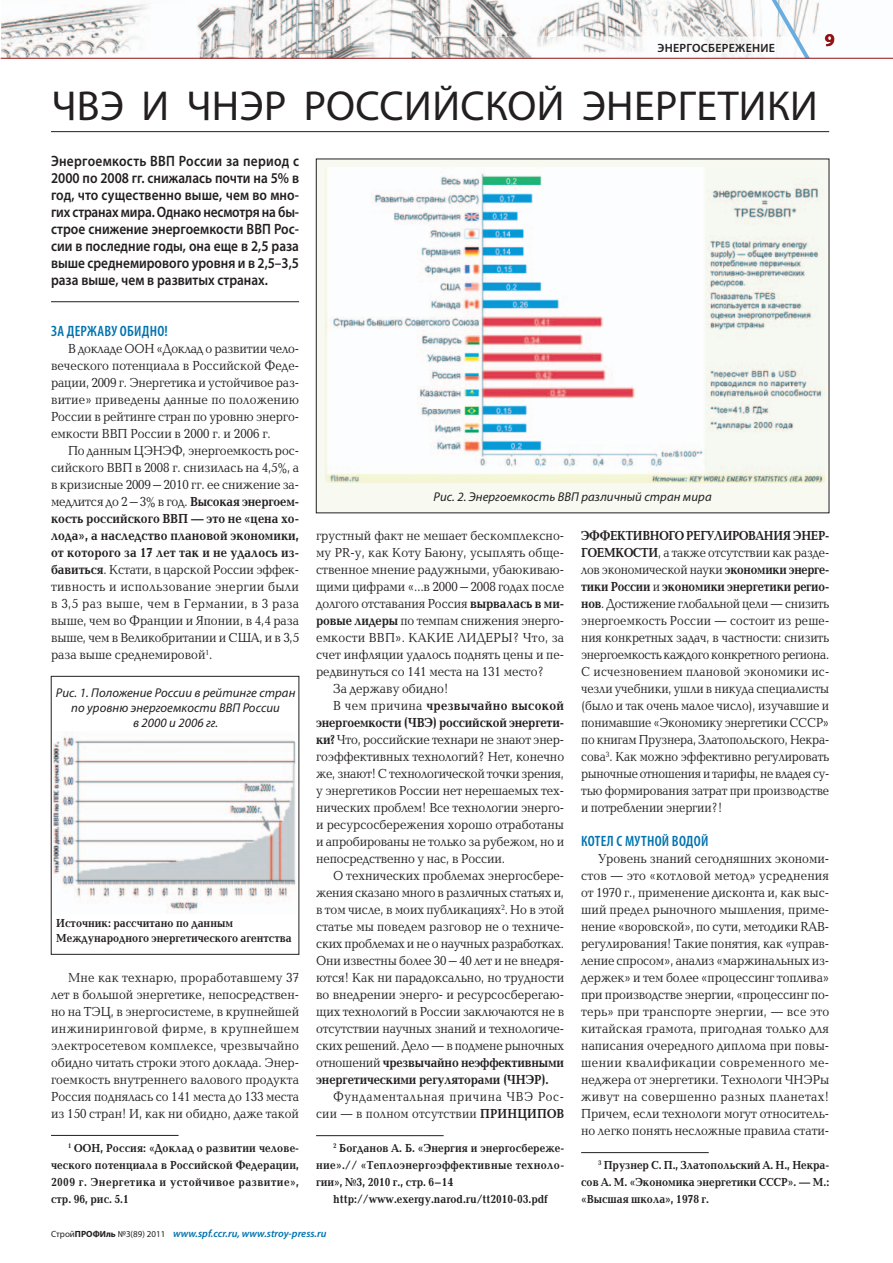
<style>
.page{position:relative;width:893px;height:1263px;background:#fff}
.page>*{position:absolute;margin:0;border:0;box-sizing:border-box;transform-origin:0 0}
.t1{font:42px "Myriad Pro";letter-spacing:.01em;color:#231f20}
.t2{font:700 18px "Myriad Pro";color:#941114}
.t3{font:600 15px/17px "Myriad Pro";color:#231f20;text-align:justify;scale:.89 1}
.t4{font:600 condensed 15px "Myriad Pro";letter-spacing:.02em;color:#0073ae}
.t5{font:13.5px/17px "Baltica C";letter-spacing:-.005em;color:#231f20;text-align:justify;scale:.9 1}
.t6{font:13.5px/17px "Baltica C";letter-spacing:-.005em;color:#231f20;text-align:justify;scale:.88 1}
.t7{font:700 13.5px "Baltica C";letter-spacing:-.015em;color:#231f20;scale:.9 1}
.t8{font:13.5px "Baltica C";letter-spacing:.015em;color:#231f20;scale:.9 1}
.t9{font:13.5px/17px "Baltica C";letter-spacing:.055em;color:#231f20;text-align:right;scale:.88 1}
.t10{font:700 13.5px "Baltica C";letter-spacing:.025em;color:#231f20;scale:.9 1}
.t11{font:italic 12.75px/15px "Myriad Pro";letter-spacing:.005em;color:#231f20;text-align:center}
.t12{font:700 12px/17px "Baltica C";color:#231f20;text-align:justify;scale:.9 1}
.t13{font:600 12px "Myriad Pro";letter-spacing:.025em;color:#231f20}
.t14{font:italic 600 10.5px "Myriad Pro";color:#0073ae}
.s1{font-weight:700}
.s2{font-weight:400}
.s3{font-weight:400;font-style:normal;font-size:9px;color:#231f20}
.s4{font-weight:700;font-style:normal;font-size:9px;color:#231f20}
</style>
<div class="page">
<img style="left:1px;top:0;width:892px;height:58px">
<img style="left:434px;top:37px;width:328px;height:21px">
<svg style="left:762px;top:0;width:48px;height:58px"></svg>
<hr style="left:1px;top:58px;width:892px;height:1px;background:#941114">
<hr style="left:51px;top:131px;width:778px;height:1px;background:#231f20">
<hr style="left:51px;top:301px;width:248px;height:1px;background:#231f20">
<div style="left:316px;top:159px;width:513px;height:354px;background:#f8faf2"></div>
<img style="left:326px;top:168px;width:498px;height:315px">
<hr style="left:51px;top:1135px;width:128px;height:1px;background:#231f20">
<hr style="left:316px;top:1135px;width:128px;height:1px;background:#231f20">
<hr style="left:581px;top:1152px;width:128px;height:1px;background:#231f20">
<img style="left:53px;top:736px;width:243px;height:177px">
<p class="t13" style="left:657px;top:44px;width:119px">ЭНЕРГОСБЕРЕЖЕНИЕ</p>
<h2 class="t2" style="left:825px;top:34px;width:11px">9</h2>
<h1 class="t1" style="left:51px;top:91px;width:768px">ЧВЭ И ЧНЭР РОССИЙСКОЙ ЭНЕРГЕТИКИ</h1>
<p class="t3" style="left:51px;top:154px;width:280px">Энергоемкость ВВП России за период с 2000 по 2008 гг. снижалась почти на 5% в год, что существенно выше, чем во мно&shy;гих странах мира. Однако несмотря на бы&shy;строе снижение энергоемкости ВВП Рос&shy;сии в последние годы, она еще в 2,5 раза выше среднемирового уровня и в 2,5–3,5 раза выше, чем в развитых странах.</p>
<p class="t4" style="left:51px;top:326px;width:118px">ЗА ДЕРЖАВУ ОБИДНО!</p>
<p class="t5" style="left:51px;top:341px;width:277px;text-indent:17px">В докладе ООН «Доклад о развитии чело&shy;веческого потенциала в Российской Феде&shy;рации, 2009 г. Энергетика и устойчивое раз&shy;витие» приведены данные по положению России в рейтинге стран по уровню энерго&shy;емкости ВВП России в 2000 г. и 2006 г.</p>
<p class="t5" style="left:51px;top:443px;width:277px;text-indent:17px">По данным ЦЭНЭФ, энергоемкость рос&shy;сийского ВВП в 2008 г. снизилась на 4,5%, а в кризисные 2009–2010 гг. ее снижение за&shy;медлится до 2–3% в год. <span class="s1">Высокая энергоем&shy;кость российского ВВП — это не «цена хо&shy;лода», а наследство плановой экономики, от которого за 17 лет так и не удалось из&shy;бавиться</span>. Кстати, в царской России эффек&shy;тивность и использование энергии были в 3,5 раз выше, чем в Германии, в 3 раза выше, чем во Франции и Японии, в 4,4 раза выше, чем в Великобритании и США, и в 3,5 раза выше среднемировой<sup>1</sup>.</p>
<p class="t11" style="left:56px;top:686px;width:241px">Рис. 1. Положение России в рейтинге стран по уровню энергоемкости ВВП России<br>в 2000 и 2006 гг.</p>
<p class="t12" style="left:56px;top:917px;width:263px;line-height:15px">Источник: рассчитано по данным<br>Международного энергетического агентства</p>
<p class="t5" style="left:51px;top:971px;width:277px;text-indent:17px">Мне как технарю, проработавшему 37 лет в большой энергетике, непосредствен&shy;но на ТЭЦ, в энергосистеме, в крупнейшей инжиниринговой фирме, в крупнейшем электросетевом комплексе, чрезвычайно обидно читать строки этого доклада. Энер&shy;гоемкость внутреннего валового продукта Россия поднялась со 141 места до 133 места из 150 стран! И, как ни обидно, даже такой</p>
<p class="t11" style="left:434px;top:490px;width:280px">Рис. 2. Энергоемкость ВВП различный стран мира</p>
<p class="t5" style="left:316px;top:528px;width:277px">грустный факт не мешает бескомплексно-</p>
<p class="t8" style="left:316px;top:548px;width:277px">му PR-у, как Коту Баюну, усыплять обще-</p>
<p class="t5" style="left:316px;top:562px;width:277px">ственное мнение радужными, убаюкиваю-</p>
<p class="t5" style="left:316px;top:580px;width:277px">щими цифрами «…в 2000–2008 годах после</p>
<p class="t5" style="left:316px;top:597px;width:277px">долгого отставания Россия <span class="s1">вырвалась в ми-</span></p>
<p class="t5" style="left:316px;top:614px;width:277px"><span class="s1">ровые лидеры</span> по темпам снижения энерго-</p>
<p class="t8" style="left:316px;top:633px;width:277px">емкости ВВП». КАКИЕ ЛИДЕРЫ? Что, за</p>
<p class="t5" style="left:316px;top:648px;width:277px">счет инфляции удалось поднять цены и пе-</p>
<p class="t5" style="left:316px;top:665px;width:255px">редвинуться со 141 места на 131 место?</p>
<p class="t5" style="left:333px;top:682px;width:129px">За державу обидно!</p>
<p class="t10" style="left:333px;top:701px;width:258px"><span class="s2">В чем причина</span> чрезвычайно высокой</p>
<p class="t7" style="left:316px;top:718px;width:277px">энергоемкости (ЧВЭ) российской энергети-</p>
<p class="t5" style="left:316px;top:733px;width:277px"><span class="s1">ки?</span> Что, российские технари не знают энер-</p>
<p class="t5" style="left:316px;top:750px;width:277px">гоэффективных технологий? Нет, конечно</p>
<p class="t5" style="left:316px;top:767px;width:277px">же, знают! С технологической точки зрения,</p>
<p class="t5" style="left:316px;top:784px;width:277px">у энергетиков России нет нерешаемых тех-</p>
<p class="t5" style="left:316px;top:801px;width:277px">нических проблем! Все технологии энерго-</p>
<p class="t5" style="left:316px;top:818px;width:277px">и ресурсосбережения хорошо отработаны</p>
<p class="t5" style="left:316px;top:835px;width:277px">и апробированы не только за рубежом, но и</p>
<p class="t5" style="left:316px;top:852px;width:211px">непосредственно у нас, в России.</p>
<p class="t5" style="left:333px;top:869px;width:258px">О технических проблемах энергосбере-</p>
<p class="t5" style="left:316px;top:886px;width:277px">жения сказано много в различных статьях и,</p>
<p class="t5" style="left:316px;top:903px;width:277px">в том числе, в моих публикациях<sup>2</sup>. Но в этой</p>
<p class="t5" style="left:316px;top:920px;width:277px">статье мы поведем разговор не о техниче-</p>
<p class="t5" style="left:316px;top:937px;width:277px">ских проблемах и не о научных разработках.</p>
<p class="t5" style="left:316px;top:954px;width:277px">Они известны более 30–40 лет и не внедря-</p>
<p class="t5" style="left:316px;top:971px;width:277px">ются! Как ни парадоксально, но трудности</p>
<p class="t5" style="left:316px;top:988px;width:277px">во внедрении энерго- и ресурсосберегаю-</p>
<p class="t5" style="left:316px;top:1005px;width:277px">щих технологий в России заключаются не в</p>
<p class="t5" style="left:316px;top:1022px;width:277px">отсутствии научных знаний и технологиче-</p>
<p class="t5" style="left:316px;top:1039px;width:277px">ских решений. Дело — в подмене рыночных</p>
<p class="t7" style="left:316px;top:1058px;width:277px"><span class="s2">отношений</span> чрезвычайно неэффективными</p>
<p class="t7" style="left:316px;top:1075px;width:260px">энергетическими регуляторами (ЧНЭР).</p>
<p class="t9" style="left:316px;top:1090px;width:283px">Фундаментальная причина ЧВЭ Рос&shy;сии — в полном отсутствии <span class="s1">ПРИНЦИПОВ</span></p>
<p class="t6" style="left:581px;top:528px;width:283px"><span class="s1">ЭФФЕКТИВНОГО РЕГУЛИРОВАНИЯ ЭНЕР-ГОЕМКОСТИ</span>, а также отсутствии как разде&shy;лов экономической науки <span class="s1">экономики энерге&shy;тики России</span> и <span class="s1">экономики энергетики регио&shy;нов</span>. Достижение глобальной цели — снизить энергоемкость России — состоит из реше&shy;ния конкретных задач, в частности: снизить энергоемкость каждого конкретного региона.<br>С исчезновением плановой экономики ис&shy;чезли учебники, ушли в никуда специалисты (было и так очень малое число), изучавшие и понимавшие «Экономику энергетики СССР» по книгам Прузнера, Златопольского, Некра&shy;сова<sup>3</sup>. Как можно эффективно регулировать рыночные отношения и тарифы, не владея су&shy;тью формирования затрат при производстве и потреблении энергии?!</p>
<p class="t4" style="left:581px;top:836px;width:129px">КОТЕЛ С МУТНОЙ ВОДОЙ</p>
<p class="t5" style="left:581px;top:852px;width:277px;text-indent:17px">Уровень знаний сегодняшних экономи&shy;стов — это «котловой метод» усреднения от 1970 г., применение дисконта и, как выс&shy;ший предел рыночного мышления, приме&shy;нение «воровской», по сути, методики RAB&shy;регулирования! Такие понятия, как «управ&shy;ление спросом», анализ «маржинальных из&shy;держек» и тем более «процессинг топлива» при производстве энергии, «процессинг по&shy;терь» при транспорте энергии, — все это китайская грамота, пригодная только для написания очередного диплома при повы&shy;шении квалификации современного ме&shy;неджера от энергетики. Технологи ЧНЭРы живут на совершенно разных планетах!<br>Причем, если технологи могут относитель&shy;но легко понять несложные правила стати-</p>
<p class="t12" style="left:51px;top:1141px;width:277px;text-indent:17px"><sup>1</sup> ООН, Россия: «Доклад о развитии челове&shy;ческого потенциала в Российской Федерации, 2009 г. Энергетика и устойчивое развитие», стр. 96, рис. 5.1</p>
<p class="t12" style="left:316px;top:1141px;width:277px;text-indent:17px"><sup>2</sup> Богданов А. Б. «Энергия и энергосбереже&shy;ние».// «Теплоэнергоэффективные техноло&shy;гии», №3, 2010 г., стр. 6–14</p>
<p class="t12" style="left:333px;top:1192px;width:240px">http://www.exergy.narod.ru/tt2010-03.pdf</p>
<p class="t14" style="left:51px;top:1230px;width:277px"><span class="s3">Cтрой</span><span class="s4">ПРОФИль</span> <span class="s3">№3(89) 2011</span> www.spf.ccr.ru, www.stroy-press.ru</p>
<p class="t12" style="left:581px;top:1158px;width:277px;text-indent:17px"><sup>3</sup> Прузнер С. П., Златопольский А. Н., Некра&shy;сов А. М. «Экономика энергетики СССР». — М.: «Высшая школа», 1978 г.</p>
</div>
